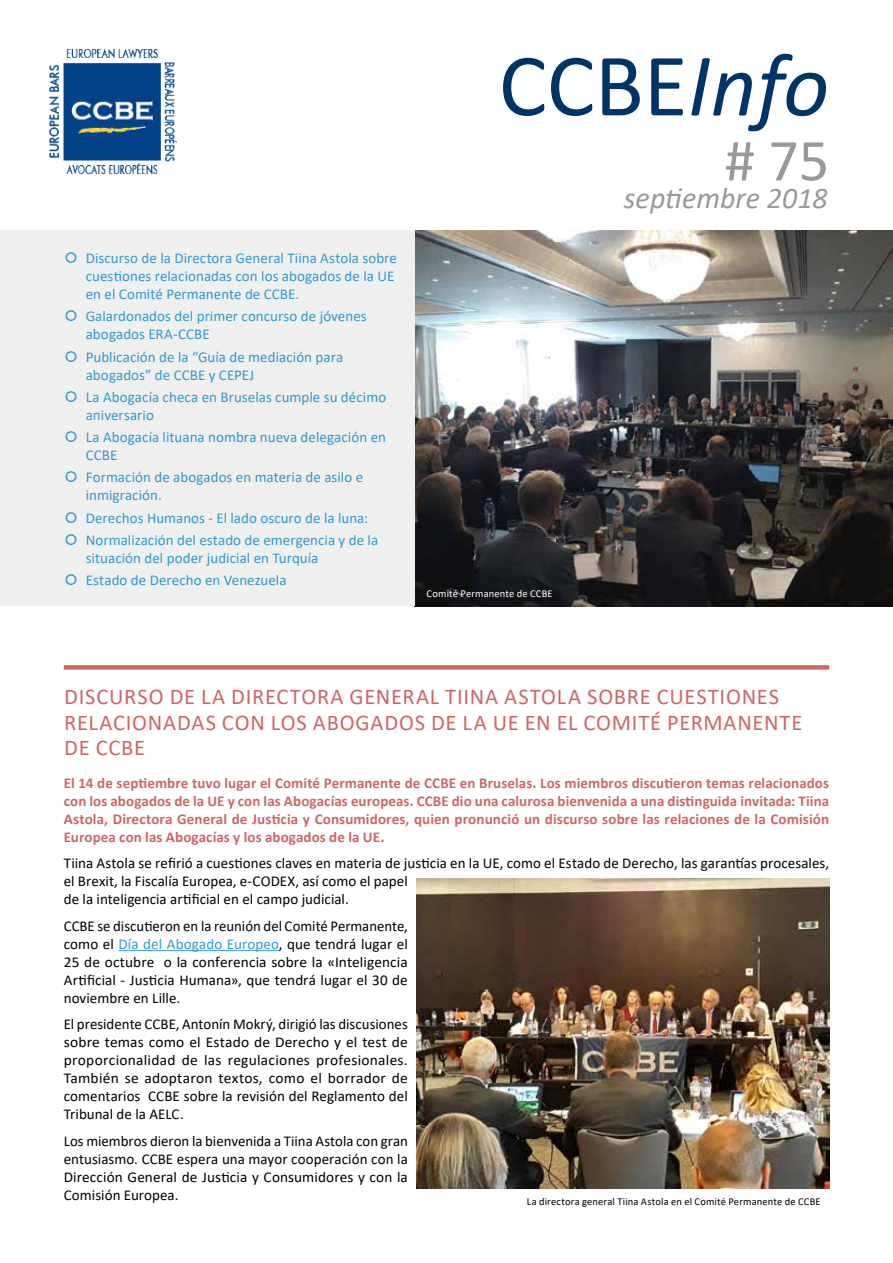
<style>
.page{position:relative;width:893px;height:1263px;background:#fff}
.page>*{position:absolute;margin:0;border:0;box-sizing:border-box;transform-origin:0 0}
.t1{font:90px "Calibri";color:#036}
.t2{font:60px "Calibri";color:#999}
.t3{font:italic 30px "Calibri";color:#999}
.t4{font:22.5px/25.8px "Calibri";letter-spacing:.035em;color:#c66}
.t5{font:15px/18px "Calibri";letter-spacing:.005em;color:#000;text-align:justify}
.t6{font:15px/18px "Calibri";letter-spacing:.005em;color:#39c}
.t7{font:700 15px/18px "Calibri";letter-spacing:.005em;color:#c66;text-align:justify}
.t8{font:10.5px "Calibri";letter-spacing:.015em;color:#000}
.t9{font:10.5px "Calibri";letter-spacing:.015em;color:#fff}
.s1{font-style:italic}
.s2{color:#39c}
</style>
<div class="page">
<hr style="left:119px;top:950px;width:160px;height:1px;background:#39c">
<img style="left:49px;top:49px;width:127px;height:126px">
<img style="left:415px;top:231px;width:478px;height:375px">
<img style="left:416px;top:879px;width:413px;height:309px">
<div style="left:64px;top:665px;width:765px;height:5px;background:#c66"></div>
<div style="left:0;top:231px;width:415px;height:375px;background:#efefef"></div>
<p class="t6" style="left:86px;top:249px;width:313px">Discurso de la Directora General Tiina Astola sobre cuestiones relacionadas con los abogados de la UE en el Comité Permanente de CCBE.</p>
<p class="t6" style="left:86px;top:307px;width:282px">Galardonados del primer concurso de jóvenes abogados ERA-CCBE</p>
<p class="t6" style="left:86px;top:347px;width:259px">Publicación de la “Guía de mediación para abogados” de CCBE y CEPEJ</p>
<p class="t6" style="left:86px;top:388px;width:302px">La Abogacía checa en Bruselas cumple su décimo aniversario</p>
<p class="t6" style="left:86px;top:428px;width:302px">La Abogacía lituana nombra nueva delegación en<br>CCBE</p>
<p class="t6" style="left:86px;top:468px;width:279px">Formación de abogados en materia de asilo e inmigración.</p>
<p class="t6" style="left:86px;top:506px;width:294px;line-height:22.2px">Derechos Humanos - El lado oscuro de la luna:<br>Normalización del estado de emergencia y de la</p>
<p class="t6" style="left:86px;top:546px;width:234px;line-height:22.2px">situación del poder judicial en Turquía<br>Estado de Derecho en Venezuela</p>
<h1 class="t1" style="left:499px;top:23px;width:332px">CCBE<span class="s1">Info</span></h1>
<h2 class="t2" style="left:725px;top:119px;width:106px"># 75</h2>
<h3 class="t3" style="left:624px;top:178px;width:205px">septiembre 2018</h3>
<p class="t9" style="left:427px;top:587px;width:128px">Comité Permanente de CCBE</p>
<h3 class="t4" style="left:64px;top:683px;width:740px">DISCURSO DE LA DIRECTORA GENERAL TIINA ASTOLA SOBRE CUESTIONES<br>RELACIONADAS CON LOS ABOGADOS DE LA UE EN EL COMITÉ PERMANENTE<br>DE CCBE</h3>
<p class="t7" style="left:64px;top:774px;width:767px">El 14 de septiembre tuvo lugar el Comité Permanente de CCBE en Bruselas. Los miembros discutieron temas relacionados con los abogados de la UE y con las Abogacías europeas. CCBE dio una calurosa bienvenida a una distinguida invitada: Tiina Astola, Directora General de Justicia y Consumidores, quien pronunció un discurso sobre las relaciones de la Comisión Europea con las Abogacías y los abogados de la UE.</p>
<p class="t5" style="left:64px;top:854px;width:767px;text-align:left">Tiina Astola se refirió a cuestiones claves en materia de justicia en la UE, como el Estado de Derecho, las garantías procesales, el Brexit, la Fiscalía Europea, e-CODEX, así como el papel<br>de la inteligencia artificial en el campo judicial.</p>
<p class="t5" style="left:64px;top:916px;width:346px">CCBE se discutieron en la reunión del Comité Permanente, como el <span class="s2">Día del Abogado Europeo</span>, que tendrá lugar el 25 de octubre o la conferencia sobre la «Inteligencia Artificial - Justicia Humana», que tendrá lugar el 30 de noviembre en Lille.</p>
<p class="t5" style="left:64px;top:1015px;width:346px">El presidente CCBE, Antonín Mokrý, dirigió las discusiones sobre temas como el Estado de Derecho y el test de proporcionalidad de las regulaciones profesionales.<br>También se adoptaron textos, como el borrador de comentarios CCBE sobre la revisión del Reglamento del Tribunal de la AELC.</p>
<p class="t5" style="left:64px;top:1131px;width:346px">Los miembros dieron la bienvenida a Tiina Astola con gran entusiasmo. CCBE espera una mayor cooperación con la Dirección General de Justicia y Consumidores y con la Comisión Europea.</p>
<p class="t8" style="left:527px;top:1194px;width:295px">La directora general Tiina Astola en el Comité Permanente de CCBE</p>
</div>
